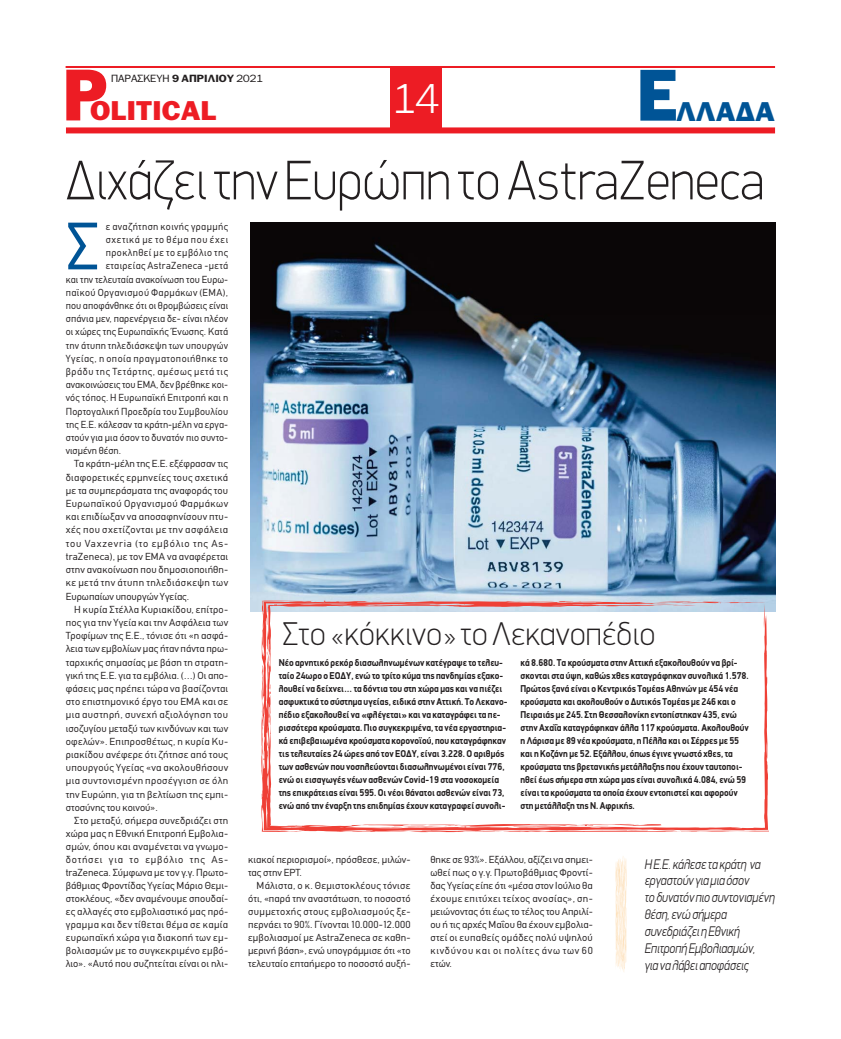
<style>
.page{position:relative;width:841px;height:1039px;background:#fff}
.page>*{position:absolute;margin:0;border:0;box-sizing:border-box;transform-origin:0 0}
.t1{font:900 70px "PF Franklin Gothic";color:#ed1c24;scale:.92 1}
.t2{font:900 70px "PF Franklin Gothic";color:#005496;scale:.92 1}
.t3{font:65.6px "CF Din";color:#005496}
.t4{font:100 56px "PF Din Display";color:#231f20;scale:.93 1}
.t5{font:300 40px "PF Franklin Gothic";color:#fff}
.t6{font:100 33px "PF Din Display";color:#231f20}
.t7{font:900 26px "PF Franklin Gothic";color:#ed1c24;scale:1.06 1}
.t8{font:900 26px "PF Franklin Gothic";color:#005496;scale:1.06 1}
.t9{font:italic 300 14px/16.9px "PF Din Display";color:#231f20;scale:.85 1}
.t10{font:10px/13px "CF Din";letter-spacing:.02em;color:#231f20;text-align:justify;scale:1.04 1}
.t11{font:700 10px/13px "PF Din Display";color:#231f20;scale:.9 1}
.t12{font:10px "CF Din";letter-spacing:.02em;color:#231f20}
.t13{font:10px "CF Din";color:#231f20;scale:1.04 1}
.t14{font:10px "CF Din";letter-spacing:.04em;color:#231f20;scale:1.04 1}
.t15{font:10px "CF Din";letter-spacing:.075em;color:#231f20;scale:1.04 1}
.t16{font:10px "CF Din";color:#231f20}
.t17{font:10px "CF Din";letter-spacing:.05em;color:#231f20}
.t18{font:10px "CF Din";letter-spacing:.06em;color:#231f20}
.t19{font:10px "CF Din";letter-spacing:.045em;color:#231f20;scale:1.04 1}
.t20{font:10px "CF Din";letter-spacing:.04em;color:#231f20}
.t21{font:10px "CF Din";letter-spacing:.045em;color:#231f20}
.t22{font:10px "CF Din";letter-spacing:.065em;color:#231f20}
.t23{font:10px "PF Franklin Gothic";letter-spacing:.01em;color:#231f20;scale:1.1 1}
.s1{font-weight:700}
</style>
<div class="page">
<img style="left:250px;top:223px;width:524px;height:388px">
<svg style="left:261px;top:600px;width:506px;height:232px"></svg>
<svg style="left:649px;top:601px;width:115px;height:5px"></svg>
<svg style="left:370px;top:601px;width:37px;height:5px"></svg>
<svg style="left:332px;top:605px;width:18px;height:2px"></svg>
<svg style="left:266px;top:620px;width:2px;height:40px"></svg>
<svg style="left:267px;top:601px;width:17px;height:6px"></svg>
<svg style="left:262px;top:757px;width:7px;height:11px"></svg>
<svg style="left:261px;top:679px;width:10px;height:66px"></svg>
<svg style="left:288px;top:825px;width:10px;height:7px"></svg>
<svg style="left:270px;top:806px;width:2px;height:12px"></svg>
<svg style="left:361px;top:808px;width:407px;height:24px"></svg>
<svg style="left:763px;top:616px;width:1px;height:21px"></svg>
<svg style="left:626px;top:859px;width:1px;height:103px"></svg>
<svg style="left:615px;top:856px;width:11px;height:116px"></svg>
<hr style="left:66px;top:66px;width:708px;height:2px;background:#ed1c24">
<div style="left:66px;top:127px;width:708px;height:6px;background:#ed1c24"></div>
<div style="left:390px;top:68px;width:51px;height:63px;background:#ed1c24"></div>
<h1 class="t1" style="left:63px;top:70px;width:50px">P</h1>
<p class="t23" style="left:111px;top:73px;width:139px">ΠΑΡΑΣΚΕΥΗ <span class="s1">9 AΠΡΙΛΙΟΥ</span> 2021</p>
<h3 class="t7" style="left:90px;top:101px;width:120px">OLITICAL</h3>
<h3 class="t5" style="left:392px;top:76px;width:48px">14</h3>
<h1 class="t2" style="left:636px;top:70px;width:46px">E</h1>
<h3 class="t8" style="left:675px;top:102px;width:95px">ΛΛΑΔΑ</h3>
<h3 class="t4" style="left:66px;top:161px;width:752px">Διχάζει την Ευρώπη το AstraZeneca</h3>
<h2 class="t3" style="left:66px;top:222px;width:35px">Σ</h2>
<p class="t20" style="left:106px;top:222px;width:124px">ε αναζήτηση κοινής γραμμής</p>
<p class="t22" style="left:106px;top:236px;width:124px">σχετικά με το θέμα που έχει</p>
<p class="t21" style="left:106px;top:249px;width:124px">προκληθεί με το εμβόλιο της</p>
<p class="t12" style="left:106px;top:262px;width:124px">εταιρείας AstraZeneca -μετά</p>
<p class="t12" style="left:66px;top:275px;width:164px">και την τελευταία ανακοίνωση του Ευρω-</p>
<p class="t12" style="left:66px;top:288px;width:164px">παϊκού Οργανισμού Φαρμάκων (ΕΜΑ),</p>
<p class="t12" style="left:66px;top:302px;width:164px">που αποφάνθηκε ότι οι θρομβώσεις είναι</p>
<p class="t12" style="left:66px;top:315px;width:164px">σπάνια μεν, παρενέργεια δε- είναι πλέον</p>
<p class="t12" style="left:66px;top:328px;width:164px">οι χώρες της Ευρωπαϊκής Ένωσης. Κατά</p>
<p class="t12" style="left:66px;top:341px;width:164px">την άτυπη τηλεδιάσκεψη των υπουργών</p>
<p class="t17" style="left:66px;top:354px;width:164px">Υγείας, η οποία πραγματοποιήθηκε το</p>
<p class="t18" style="left:66px;top:368px;width:164px">βράδυ της Τετάρτης, αμέσως μετά τις</p>
<p class="t16" style="left:66px;top:381px;width:164px">ανακοινώσεις του ΕΜΑ, δεν βρέθηκε κοι-</p>
<p class="t12" style="left:66px;top:394px;width:164px">νός τόπος. Η Ευρωπαϊκή Επιτροπή και η</p>
<p class="t12" style="left:66px;top:407px;width:164px">Πορτογαλική Προεδρία του Συμβουλίου</p>
<p class="t12" style="left:66px;top:420px;width:164px">της Ε.Ε. κάλεσαν τα κράτη-μέλη να εργα-</p>
<p class="t12" style="left:66px;top:434px;width:164px">στούν για μια όσον το δυνατόν πιο συντο-</p>
<p class="t16" style="left:66px;top:447px;width:57px">νισμένη θέση.</p>
<p class="t13" style="left:74px;top:460px;width:149px">Τα κράτη-μέλη της Ε.Ε. εξέφρασαν τις</p>
<p class="t10" style="left:66px;top:472px;width:158px">διαφορετικές ερμηνείες τους σχετικά</p>
<p class="t10" style="left:66px;top:485px;width:158px">με τα συμπεράσματα της αναφοράς του</p>
<p class="t14" style="left:66px;top:500px;width:158px">Ευρωπαϊκού Οργανισμού Φαρμάκων</p>
<p class="t10" style="left:66px;top:511px;width:158px">και επιδίωξαν να αποσαφηνίσουν πτυ-</p>
<p class="t19" style="left:66px;top:526px;width:158px">χές που σχετίζονται με την ασφάλεια</p>
<p class="t15" style="left:66px;top:539px;width:158px">του Vaxzevria (το εμβόλιο της As-</p>
<p class="t10" style="left:66px;top:551px;width:158px">traZeneca), με τον EMA να αναφέρεται</p>
<p class="t10" style="left:66px;top:564px;width:158px">στην ανακοίνωση που δημοσιοποιήθη-</p>
<p class="t14" style="left:66px;top:579px;width:158px">κε μετά την άτυπη τηλεδιάσκεψη των</p>
<p class="t13" style="left:66px;top:592px;width:120px">Ευρωπαίων υπουργών Υγείας.</p>
<p class="t10" style="left:74px;top:604px;width:149px">Η κυρία Στέλλα Κυριακίδου, επίτρο-</p>
<p class="t10" style="left:66px;top:617px;width:158px">πος για την Υγεία και την Ασφάλεια των</p>
<p class="t10" style="left:66px;top:630px;width:158px">Τροφίμων της Ε.Ε., τόνισε ότι «η ασφά-</p>
<p class="t13" style="left:66px;top:645px;width:158px">λεια των εμβολίων μας ήταν πάντα πρω-</p>
<p class="t10" style="left:66px;top:656px;width:158px">ταρχικής σημασίας με βάση τη στρατη-</p>
<p class="t13" style="left:66px;top:671px;width:158px">γική της Ε.Ε. για τα εμβόλια. (…) Οι απο-</p>
<p class="t10" style="left:66px;top:683px;width:158px">φάσεις μας πρέπει τώρα να βασίζονται</p>
<p class="t10" style="left:66px;top:696px;width:158px">στο επιστημονικό έργο του EMA και σε</p>
<p class="t10" style="left:66px;top:709px;width:158px">μια αυστηρή, συνεχή αξιολόγηση του</p>
<p class="t10" style="left:66px;top:722px;width:158px">ισοζυγίου μεταξύ των κινδύνων και των</p>
<p class="t10" style="left:66px;top:736px;width:158px">οφελών». Επιπροσθέτως, η κυρία Κυ-</p>
<p class="t10" style="left:66px;top:749px;width:158px">ριακίδου ανέφερε ότι ζήτησε από τους</p>
<p class="t10" style="left:66px;top:762px;width:158px">υπουργούς Υγείας «να ακολουθήσουν</p>
<p class="t10" style="left:66px;top:775px;width:158px">μια συντονισμένη προσέγγιση σε όλη</p>
<p class="t10" style="left:66px;top:788px;width:158px">την Ευρώπη, για τη βελτίωση της εμπι-</p>
<p class="t13" style="left:66px;top:803px;width:90px">στοσύνης του κοινού».</p>
<p class="t10" style="left:74px;top:815px;width:149px">Στο μεταξύ, σήμερα συνεδριάζει στη</p>
<p class="t10" style="left:66px;top:828px;width:158px">χώρα μας η Εθνική Επιτροπή Εμβολια-</p>
<p class="t10" style="left:66px;top:841px;width:158px">σμών, όπου και αναμένεται να γνωμο-</p>
<p class="t15" style="left:66px;top:855px;width:158px">δοτήσει για το εμβόλιο της As-</p>
<p class="t10" style="left:66px;top:867px;width:158px">traZeneca. Σύμφωνα με τον γ.γ. Πρωτο-</p>
<p class="t10" style="left:66px;top:880px;width:158px">βάθμιας Φροντίδας Υγείας Μάριο Θεμι-</p>
<p class="t10" style="left:66px;top:893px;width:158px">στοκλέους, «δεν αναμένουμε σπουδαί-</p>
<p class="t10" style="left:66px;top:906px;width:158px">ες αλλαγές στο εμβολιαστικό μας πρό-</p>
<p class="t10" style="left:66px;top:919px;width:158px">γραμμα και δεν τίθεται θέμα σε καμία</p>
<p class="t10" style="left:66px;top:932px;width:158px">ευρωπαϊκή χώρα για διακοπή των εμ-</p>
<p class="t10" style="left:66px;top:945px;width:158px">βολιασμών με το συγκεκριμένο εμβό-</p>
<p class="t10" style="left:66px;top:958px;width:158px">λιο». «Αυτό που συζητείται είναι οι ηλι-</p>
<h3 class="t6" style="left:282px;top:622px;width:374px">Στο «κόκκινο» το Λεκανοπέδιο</h3>
<p class="t11" style="left:278px;top:657px;width:255px">Νέο αρνητικό ρεκόρ διασωληνωμένων κατέγραψε το τελευ&shy;ταίο 24ωρο ο ΕΟΔΥ, ενώ το τρίτο κύμα της πανδημίας εξακο&shy;λουθεί να δείχνει… τα δόντια του στη χώρα μας και να πιέζει ασφυκτικά το σύστημα υγείας, ειδικά στην Αττική. Το Λεκανο&shy;πέδιο εξακολουθεί να «φλέγεται» και να καταγράφει τα πε&shy;ρισσότερα κρούσματα. Πιο συγκεκριμένα, τα νέα εργαστηρια&shy;κά επιβεβαιωμένα κρούσματα κορονοϊού, που καταγράφηκαν τις τελευταίες 24 ώρες από τον ΕΟΔΥ, είναι 3.228. Ο αριθμός των ασθενών που νοσηλεύονται διασωληνωμένοι είναι 776, ενώ οι εισαγωγές νέων ασθενών Covid-19 στα νοσοκομεία της επικράτειας είναι 595. Οι νέοι θάνατοι ασθενών είναι 73, ενώ από την έναρξη της επιδημίας έχουν καταγραφεί συνολι-</p>
<p class="t11" style="left:520px;top:657px;width:255px">κά 8.680. Τα κρούσματα στην Αττική εξακολουθούν να βρί&shy;σκονται στα ύψη, καθώς χθες καταγράφηκαν συνολικά 1.578.<br>Πρώτος ξανά είναι ο Κεντρικός Τομέας Αθηνών με 454 νέα κρούσματα και ακολουθούν ο Δυτικός Τομέας με 246 και ο Πειραιάς με 245. Στη Θεσσαλονίκη εντοπίστηκαν 435, ενώ στην Αχαΐα καταγράφηκαν άλλα 117 κρούσματα. Ακολουθούν η Λάρισα με 89 νέα κρούσματα, η Πέλλα και οι Σέρρες με 55 και η Κοζάνη με 52. Εξάλλου, όπως έγινε γνωστό χθες, τα κρούσματα της βρετανικής μετάλλαξης που έχουν ταυτοποι&shy;ηθεί έως σήμερα στη χώρα μας είναι συνολικά 4.084, ενώ 59 είναι τα κρούσματα τα οποία έχουν εντοπιστεί και αφορούν στη μετάλλαξη της Ν. Αφρικής.</p>
<p class="t10" style="left:248px;top:853px;width:158px">κιακοί περιορισμοί», πρόσθεσε, μιλών&shy;τας στην ΕΡΤ.</p>
<p class="t10" style="left:248px;top:879px;width:158px;text-indent:9px">Μάλιστα, ο κ. Θεμιστοκλέους τόνισε ότι, «παρά την αναστάτωση, το ποσοστό συμμετοχής στους εμβολιασμούς ξε&shy;περνάει το 90%. Γίνονται 10.000-12.000 εμβολιασμοί με ΑstraZeneca σε καθη&shy;μερινή βάση», ενώ υπογράμμισε ότι «το τελευταίο επταήμερο το ποσοστό αυξή-</p>
<p class="t10" style="left:430px;top:853px;width:158px">θηκε σε 93%». Εξάλλου, αξίζει να σημει&shy;ωθεί πως ο γ.γ. Πρωτοβάθμιας Φροντί&shy;δας Υγείας είπε ότι «μέσα στον Ιούλιο θα έχουμε επιτύχει τείχος ανοσίας», ση&shy;μειώνοντας ότι έως το τέλος του Απριλί&shy;ου ή τις αρχές Μαΐου θα έχουν εμβολια&shy;στεί οι ευπαθείς ομάδες πολύ υψηλού κινδύνου και οι πολίτες άνω των 60 ετών.</p>
<h3 class="t9" style="left:644px;top:855px;width:154px">Η Ε.Ε. κάλεσε τα κράτη να εργαστούν για μια όσον<br>το δυνατόν πιο συντονισμένη θέση, ενώ σήμερα συνεδριάζει η Εθνική<br>Επιτροπή Εμβολιασμών,<br>για να λάβει αποφάσεις</h3>
</div>
